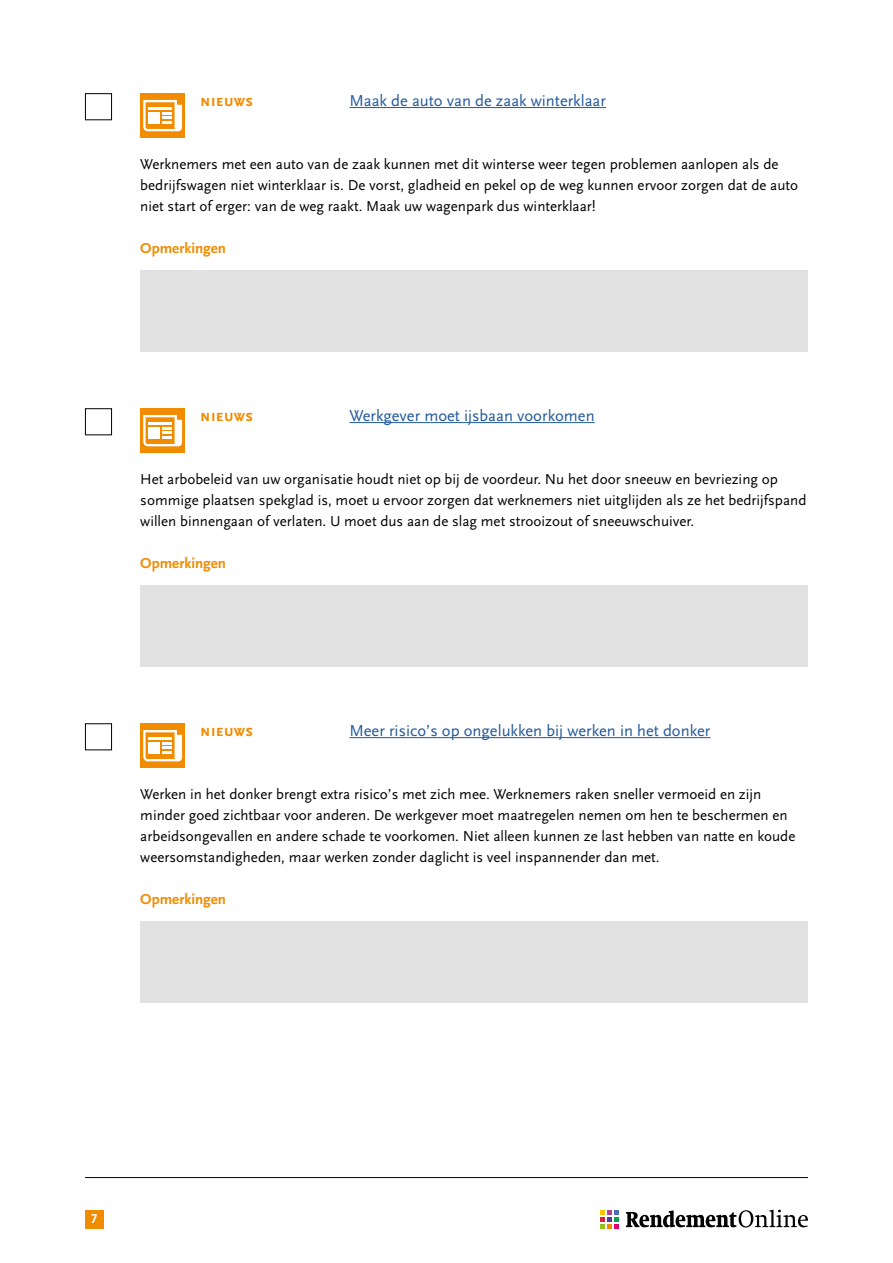
<style>
.page{position:relative;width:893px;height:1263px;background:#fff}
.page>*{position:absolute;margin:0;border:0;box-sizing:border-box;transform-origin:0 0}
.t1{font:16.5px "Scala Sans OT";color:#22599b}
.t2{font:700 16.5px "Scala Sans OT";color:#f18b00}
.t3{font:15px/21px "Scala Sans OT";color:#000}
.t4{font:700 15px "Scala Sans OT";color:#f18b00}
.t5{font:700 13.5px "Scala Sans OT";color:#fff}
</style>
<div class="page">
<hr style="left:85px;top:1177px;width:723px;height:1px;background:#000">
<div style="left:85px;top:1210px;width:18px;height:18px;background:#f18b00"></div>
<svg style="left:626px;top:1209px;width:182px;height:18px"></svg>
<svg style="left:601px;top:1210px;width:18px;height:19px"></svg>
<hr style="left:349px;top:107px;width:257px;height:1px;background:#22599b">
<hr style="left:349px;top:422px;width:246px;height:1px;background:#22599b">
<hr style="left:349px;top:737px;width:361px;height:1px;background:#22599b">
<div style="left:140px;top:270px;width:668px;height:81px;background:#e1e1e1"></div>
<div style="left:140px;top:585px;width:668px;height:81px;background:#e1e1e1"></div>
<div style="left:140px;top:921px;width:668px;height:81px;background:#e1e1e1"></div>
<div style="left:85px;top:93px;width:27px;height:27px;border:1px solid #000"></div>
<div style="left:140px;top:93px;width:45px;height:45px;background:#f18b00"></div>
<svg style="left:143px;top:100px;width:39px;height:31px"></svg>
<div style="left:85px;top:408px;width:27px;height:27px;border:1px solid #000"></div>
<div style="left:140px;top:408px;width:45px;height:45px;background:#f18b00"></div>
<svg style="left:143px;top:415px;width:39px;height:31px"></svg>
<div style="left:85px;top:723px;width:27px;height:27px;border:1px solid #000"></div>
<div style="left:140px;top:723px;width:45px;height:45px;background:#f18b00"></div>
<svg style="left:143px;top:730px;width:39px;height:31px"></svg>
<p class="t2" style="left:200px;top:91px;width:55px">NIEUWS</p>
<p class="t1" style="left:349px;top:92px;width:258px">Maak de auto van de zaak winterklaar</p>
<p class="t3" style="left:140px;top:154px;width:659px">Werknemers met een auto van de zaak kunnen met dit winterse weer tegen problemen aanlopen als de bedrijfswagen niet winterklaar is. De vorst, gladheid en pekel op de weg kunnen ervoor zorgen dat de auto niet start of erger: van de weg raakt. Maak uw wagenpark dus winterklaar!</p>
<p class="t4" style="left:140px;top:240px;width:87px">Opmerkingen</p>
<p class="t2" style="left:200px;top:406px;width:55px">NIEUWS</p>
<p class="t1" style="left:349px;top:407px;width:247px">Werkgever moet ijsbaan voorkomen</p>
<p class="t3" style="left:140px;top:469px;width:668px">Het arbobeleid van uw organisatie houdt niet op bij de voordeur. Nu het door sneeuw en bevriezing op sommige plaatsen spekglad is, moet u ervoor zorgen dat werknemers niet uitglijden als ze het bedrijfspand willen binnengaan of verlaten. U moet dus aan de slag met strooizout of sneeuwschuiver.</p>
<p class="t4" style="left:140px;top:555px;width:87px">Opmerkingen</p>
<p class="t2" style="left:200px;top:721px;width:55px">NIEUWS</p>
<p class="t1" style="left:349px;top:722px;width:363px">Meer risico’s op ongelukken bij werken in het donker</p>
<p class="t3" style="left:140px;top:784px;width:657px">Werken in het donker brengt extra risico’s met zich mee. Werknemers raken sneller vermoeid en zijn minder goed zichtbaar voor anderen. De werkgever moet maatregelen nemen om hen te beschermen en arbeidsongevallen en andere schade te voorkomen. Niet alleen kunnen ze last hebben van natte en koude weersomstandigheden, maar werken zonder daglicht is veel inspannender dan met.</p>
<p class="t4" style="left:140px;top:891px;width:87px">Opmerkingen</p>
<p class="t5" style="left:91px;top:1211px;width:7px">7</p>
</div>
